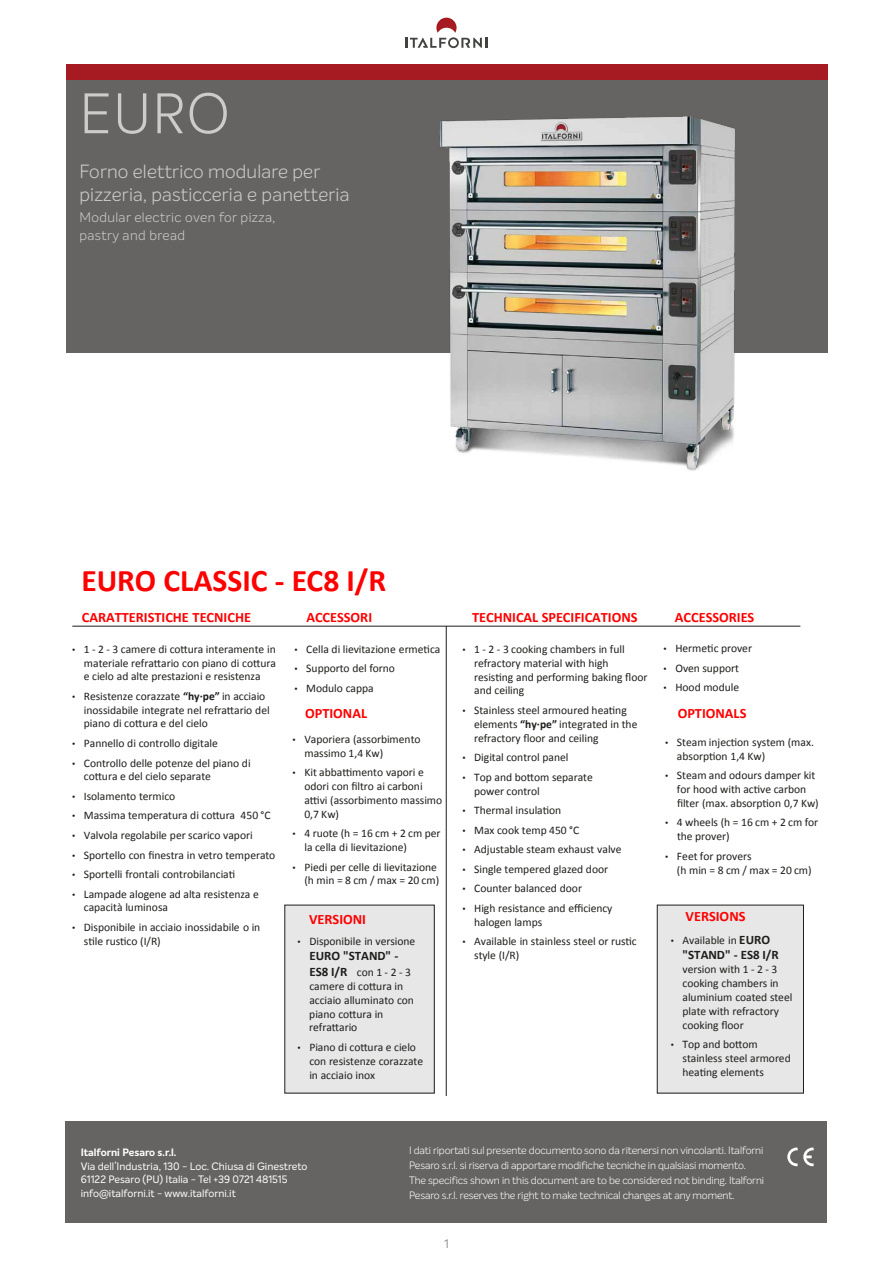
<style>
.page{position:relative;width:893px;height:1263px;background:#fff}
.page>*{position:absolute;margin:0;border:0;box-sizing:border-box;transform-origin:0 0}
.t1{font:300 55.8px "Intelo Alt";color:#ccc}
.t2{font:700 31.5px "Calibri";color:#f00}
.t3{font:300 18.75px/23.1px "Intelo Alt";letter-spacing:.01em;color:#ccc}
.t4{font:700 14.25px "Calibri";color:#f00}
.t5{font:300 13.5px/18px "Intelo Alt";letter-spacing:.03em;color:#ccc}
.t6{font:700 12.9px "Calibri";letter-spacing:-.005em;color:#1d1d1b}
.t7{font:300 12px "Intelo Alt";color:#6b6b6a}
.t8{font:11.55px/13.8px "Calibri";letter-spacing:-.005em;color:#1d1d1b}
.t9{font:300 10.5px/15px "Intelo Alt";letter-spacing:-.01em;color:#fff}
.t10{font:10.5px/13.5px "Intelo Alt";color:#fff}
.t11{font:700 10.5px "Intelo Alt";color:#fff}
.s1{font-family:"Arial";font-size:9.15px}
.s2{font-weight:700}
.s3{font-weight:700;font-size:12.9px}
</style>
<div class="page">
<div style="left:66px;top:1121px;width:761px;height:102px;background:#656462"></div>
<svg style="left:787px;top:1147px;width:27px;height:19px"></svg>
<div style="left:66px;top:64px;width:761px;height:17px;background:#a61a21"></div>
<div style="left:66px;top:81px;width:761px;height:272px;background:#656462"></div>
<svg style="left:405px;top:18px;width:83px;height:30px"></svg>
<img style="left:439px;top:116px;width:296px;height:355px">
<hr style="left:72px;top:626px;width:728px;height:1px;background:#1d1d1b">
<hr style="left:446px;top:626px;width:1px;height:469px;background:#1d1d1b">
<div style="left:285px;top:905px;width:149px;height:188px;background:#e8e7e7"></div>
<div style="left:657px;top:905px;width:146px;height:188px;background:#e8e7e7"></div>
<div style="left:657px;top:905px;width:147px;height:188px;border:1px solid #1d1d1b"></div>
<h1 class="t1" style="left:79px;top:79px;width:152px">EURO</h1>
<h3 class="t3" style="left:79px;top:160px;width:272px">Forno elettrico modulare per pizzeria, pasticceria e panetteria</h3>
<p class="t5" style="left:79px;top:209px;width:198px">Modular electric oven for pizza, pastry and bread</p>
<h2 class="t2" style="left:81px;top:558px;width:306px">EURO CLASSIC - EC8 I/R</h2>
<p class="t4" style="left:82px;top:608px;width:171px">CARATTERISTICHE TECNICHE</p>
<p class="t4" style="left:306px;top:607px;width:67px">ACCESSORI</p>
<p class="t4" style="left:472px;top:607px;width:167px">TECHNICAL SPECIFICATIONS</p>
<p class="t4" style="left:675px;top:607px;width:81px">ACCESSORIES</p>
<p class="t8" style="left:84px;top:642px;width:194px;text-align:justify;text-indent:-12px"><span class="s1">•</span> 1 - 2 - 3 camere di cottura interamente in materiale refrattario con piano di cottura e cielo ad alte prestazioni e resistenza</p>
<p class="t8" style="left:84px;top:689px;width:187px;text-indent:-12px"><span class="s1">•</span> Resistenze corazzate <span class="s2">“hy·pe”</span> in acciaio inossidabile integrate nel refrattario del piano di cottura e del cielo</p>
<p class="t8" style="left:72px;top:736px;width:147px"><span class="s1">•</span> Pannello di controllo digitale</p>
<p class="t8" style="left:84px;top:755px;width:168px;text-indent:-12px"><span class="s1">•</span> Controllo delle potenze del piano di cottura e del cielo separate</p>
<p class="t8" style="left:72px;top:789px;width:105px"><span class="s1">•</span> Isolamento termico</p>
<p class="t8" style="left:72px;top:808px;width:200px"><span class="s1">•</span> Massima temperatura di cottura 450 °C</p>
<p class="t8" style="left:72px;top:828px;width:182px"><span class="s1">•</span> Valvola regolabile per scarico vapori</p>
<p class="t8" style="left:72px;top:847px;width:205px"><span class="s1">•</span> Sportello con finestra in vetro temperato</p>
<p class="t8" style="left:72px;top:867px;width:165px"><span class="s1">•</span> Sportelli frontali controbilanciati</p>
<p class="t8" style="left:84px;top:887px;width:177px;text-indent:-12px"><span class="s1">•</span> Lampade alogene ad alta resistenza e capacità luminosa</p>
<p class="t8" style="left:84px;top:920px;width:178px;text-indent:-12px"><span class="s1">•</span> Disponibile in acciaio inossidabile o in stile rustico (I/R)</p>
<p class="t8" style="left:294px;top:642px;width:147px"><span class="s1">•</span> Cella di lievitazione ermetica</p>
<p class="t8" style="left:294px;top:661px;width:102px"><span class="s1">•</span> Supporto del forno</p>
<p class="t8" style="left:294px;top:681px;width:81px"><span class="s1">•</span> Modulo cappa</p>
<p class="t4" style="left:305px;top:703px;width:63px">OPTIONAL</p>
<p class="t8" style="left:304px;top:732px;width:118px;text-indent:-12px"><span class="s1">•</span> Vaporiera (assorbimento massimo 1,4 Kw)</p>
<p class="t8" style="left:304px;top:765px;width:139px;text-indent:-12px"><span class="s1">•</span> Kit abbattimento vapori e odori con filtro ai carboni attivi (assorbimento massimo<br>0,7 Kw)</p>
<p class="t8" style="left:304px;top:826px;width:138px;text-indent:-12px"><span class="s1">•</span> 4 ruote (h = 16 cm + 2 cm per la cella di lievitazione)</p>
<p class="t8" style="left:293px;top:860px;width:148px;text-align:right"><span class="s1">•</span> Piedi per celle di lievitazione (h min = 8 cm / max = 20 cm)</p>
<p class="t4" style="left:309px;top:909px;width:58px">VERSIONI</p>
<p class="t8" style="left:298px;top:934px;width:119px"><span class="s1">•</span> Disponibile in versione</p>
<p class="t6" style="left:309px;top:947px;width:91px">EURO "STAND" -</p>
<p class="t8" style="left:309px;top:965px;width:106px"><span class="s3">ES8 I/R</span> con 1 - 2 - 3 camere di cottura in acciaio alluminato con piano cottura in refrattario</p>
<p class="t8" style="left:309px;top:1040px;width:115px;text-indent:-12px"><span class="s1">•</span> Piano di cottura e cielo con resistenze corazzate in acciaio inox</p>
<p class="t8" style="left:474px;top:642px;width:175px;text-indent:-12px"><span class="s1">•</span> 1 - 2 - 3 cooking chambers in full refractory material with high resisting and performing baking floor and ceiling</p>
<p class="t8" style="left:474px;top:703px;width:165px;text-indent:-12px"><span class="s1">•</span> Stainless steel armoured heating elements <span class="s2">“hy·pe”</span> integrated in the refractory floor and ceiling</p>
<p class="t8" style="left:462px;top:750px;width:108px"><span class="s1">•</span> Digital control panel</p>
<p class="t8" style="left:474px;top:770px;width:120px;text-indent:-12px"><span class="s1">•</span> Top and bottom separate power control</p>
<p class="t8" style="left:462px;top:803px;width:100px"><span class="s1">•</span> Thermal insulation</p>
<p class="t8" style="left:462px;top:823px;width:118px"><span class="s1">•</span> Max cook temp 450 °C</p>
<p class="t8" style="left:462px;top:842px;width:161px"><span class="s1">•</span> Adjustable steam exhaust valve</p>
<p class="t8" style="left:462px;top:862px;width:147px"><span class="s1">•</span> Single tempered glazed door</p>
<p class="t8" style="left:462px;top:881px;width:121px"><span class="s1">•</span> Counter balanced door</p>
<p class="t8" style="left:474px;top:901px;width:140px;text-indent:-12px"><span class="s1">•</span> High resistance and efficiency halogen lamps</p>
<p class="t8" style="left:474px;top:934px;width:164px;text-indent:-12px"><span class="s1">•</span> Available in stainless steel or rustic style (I/R)</p>
<p class="t8" style="left:664px;top:641px;width:90px"><span class="s1">•</span> Hermetic prover</p>
<p class="t8" style="left:664px;top:661px;width:77px"><span class="s1">•</span> Oven support</p>
<p class="t8" style="left:664px;top:680px;width:77px"><span class="s1">•</span> Hood module</p>
<p class="t4" style="left:678px;top:703px;width:70px">OPTIONALS</p>
<p class="t8" style="left:677px;top:735px;width:138px;text-indent:-12px"><span class="s1">•</span> Steam injection system (max. absorption 1,4 Kw)</p>
<p class="t8" style="left:677px;top:768px;width:143px;text-indent:-12px"><span class="s1">•</span> Steam and odours damper kit for hood with active carbon filter (max. absorption 0,7 Kw)</p>
<p class="t8" style="left:677px;top:815px;width:143px;text-indent:-12px"><span class="s1">•</span> 4 wheels (h = 16 cm + 2 cm for the prover)</p>
<p class="t8" style="left:677px;top:849px;width:136px;text-indent:-12px"><span class="s1">•</span> Feet for provers<br>(h min = 8 cm / max = 20 cm)</p>
<p class="t4" style="left:686px;top:906px;width:61px">VERSIONS</p>
<p class="t8" style="left:671px;top:933px;width:101px"><span class="s1">•</span> Available in <span class="s3">EURO</span></p>
<p class="t6" style="left:682px;top:946px;width:98px">"STAND" - ES8 I/R</p>
<p class="t8" style="left:682px;top:962px;width:111px">version with 1 - 2 - 3 cooking chambers in aluminium coated steel plate with refractory cooking floor</p>
<p class="t8" style="left:682px;top:1037px;width:110px;text-indent:-12px"><span class="s1">•</span> Top and bottom stainless steel armored heating elements</p>
<p class="t11" style="left:81px;top:1146px;width:97px">Italforni Pesaro s.r.l.</p>
<p class="t10" style="left:81px;top:1159px;width:228px">Via dell’Industria, 130 - Loc. Chiusa di Ginestreto<br>61122 Pesaro (PU) Italia - Tel +39 0721 481515 info@italforni.it - www.italforni.it</p>
<p class="t9" style="left:409px;top:1143px;width:357px">I dati riportati sul presente documento sono da ritenersi non vincolanti. Italforni Pesaro s.r.l. si riserva di apportare modifiche tecniche in qualsiasi momento.<br>The specifics shown in this document are to be considered not binding. Italforni Pesaro s.r.l. reserves the right to make technical changes at any moment.</p>
<p class="t7" style="left:444px;top:1236px;width:6px">1</p>
</div>
